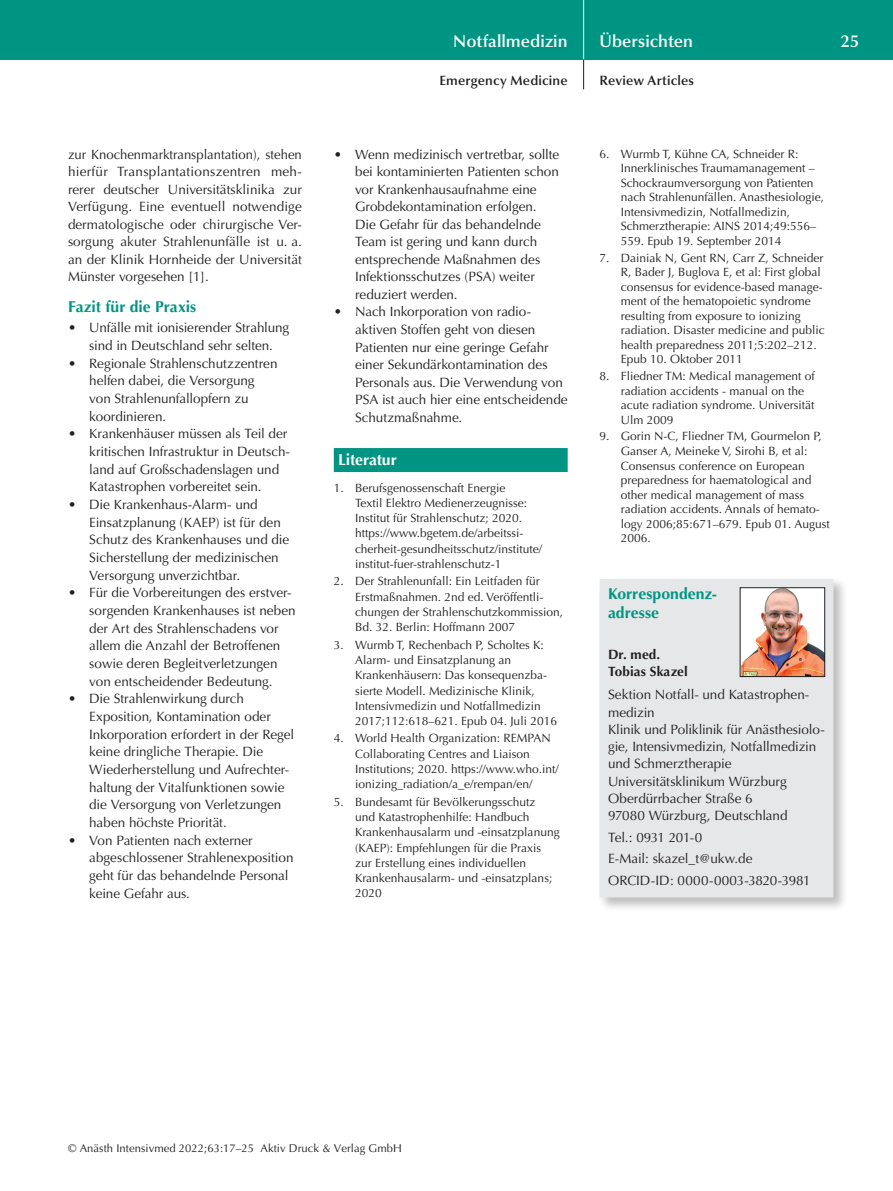
<style>
.page{position:relative;width:893px;height:1191px;background:#fff}
.page>*{position:absolute;margin:0;border:0;box-sizing:border-box;transform-origin:0 0}
.t1{font:600 17.25px "Optima";color:#fff}
.t2{font:700 15.75px/19.5px "Optima";color:#009483}
.t3{font:700 15.75px "Optima";letter-spacing:-.005em;color:#fff}
.t4{font:13.5px/17.7px "Optima";letter-spacing:-.005em;color:#231f20}
.t5{font:600 13.5px "Optima";letter-spacing:.01em;color:#231f20}
.t6{font:700 13.5px/17.2px "Optima";letter-spacing:.01em;color:#231f20}
.t7{font:12px/14.5px "Optima";color:#231f20}
.t8{font:11.25px "Optima";letter-spacing:.005em;color:#231f20}
</style>
<div class="page">
<div style="left:0;top:0;width:893px;height:60px;background:#009483"></div>
<hr style="left:583px;top:0;width:1px;height:60px;background:#fff">
<svg style="left:583px;top:60px;width:1px;height:29px"></svg>
<div style="left:334px;top:448px;width:234px;height:24px;background:#009483"></div>
<div style="left:597px;top:576px;width:251px;height:336px;background:#231f20;opacity:.3"></div>
<div style="left:600px;top:579px;width:233px;height:318px;background:#e6e7e8"></div>
<img style="left:742px;top:589px;width:81px;height:86px">
<div style="left:740px;top:587px;width:85px;height:90px;border:1px solid #231f20"></div>
<p class="t4" style="left:68px;top:146px;width:235px;text-align:justify">zur Knochenmarktransplantation), stehen hierfür Transplantationszentren meh&shy;rerer deutscher Universitätsklinika zur Verfügung. Eine eventuell notwendige dermatologische oder chirurgische Ver&shy;sorgung akuter Strahlenunfälle ist u. a. an der Klinik Hornheide der Universität Münster vorgesehen [1].</p>
<p class="t2" style="left:68px;top:297px;width:130px">Fazit für die Praxis</p>
<p class="t4" style="left:68px;top:319px;width:223px;text-align:center">• Unfälle mit ionisierender Strahlung sind in Deutschland sehr selten.</p>
<p class="t4" style="left:89px;top:354px;width:190px;text-indent:-21px">• Regionale Strahlenschutzzentren helfen dabei, die Versorgung von Strahlenunfallopfern zu koordinieren.</p>
<p class="t4" style="left:89px;top:425px;width:202px;text-indent:-21px">• Krankenhäuser müssen als Teil der kritischen Infrastruktur in Deutsch&shy;land auf Großschadenslagen und Katastrophen vorbereitet sein.</p>
<p class="t4" style="left:89px;top:496px;width:201px;text-indent:-21px">• Die Krankenhaus-Alarm- und<br>Einsatzplanung (KAEP) ist für den<br>Schutz des Krankenhauses und die<br>Sicherstellung der medizinischen<br>Versorgung unverzichtbar.</p>
<p class="t4" style="left:89px;top:584px;width:208px;text-indent:-21px">• Für die Vorbereitungen des erstver&shy;sorgenden Krankenhauses ist neben der Art des Strahlenschadens vor allem die Anzahl der Betroffenen sowie deren Begleitverletzungen von entscheidender Bedeutung.</p>
<p class="t4" style="left:89px;top:690px;width:206px;text-indent:-21px">• Die Strahlenwirkung durch<br>Exposition, Kontamination oder<br>Inkorporation erfordert in der Regel keine dringliche Therapie. Die<br>Wiederherstellung und Aufrechter&shy;haltung der Vitalfunktionen sowie die Versorgung von Verletzungen haben höchste Priorität.</p>
<p class="t4" style="left:89px;top:831px;width:206px;text-indent:-21px">• Von Patienten nach externer abgeschlossener Strahlenexposition geht für das behandelnde Personal keine Gefahr aus.</p>
<p class="t1" style="left:453px;top:31px;width:116px">Notfallmedizin</p>
<p class="t1" style="left:600px;top:31px;width:95px">Übersichten</p>
<p class="t1" style="left:841px;top:31px;width:20px">25</p>
<p class="t5" style="left:439px;top:73px;width:130px">Emergency Medicine</p>
<p class="t5" style="left:600px;top:73px;width:96px">Review Articles</p>
<p class="t4" style="left:355px;top:146px;width:206px;text-indent:-21px">• Wenn medizinisch vertretbar, sollte bei kontaminierten Patienten schon vor Krankenhausaufnahme eine<br>Grobdekontamination erfolgen.<br>Die Gefahr für das behandelnde<br>Team ist gering und kann durch entsprechende Maßnahmen des<br>Infektionsschutzes (PSA) weiter reduziert werden.</p>
<p class="t4" style="left:355px;top:303px;width:214px;text-indent:-21px">• Nach Inkorporation von radio&shy;aktiven Stoffen geht von diesen<br>Patienten nur eine geringe Gefahr einer Sekundärkontamination des<br>Personals aus. Die Verwendung von<br>PSA ist auch hier eine entscheidende<br>Schutzmaßnahme.</p>
<p class="t3" style="left:338px;top:451px;width:60px">Literatur</p>
<p class="t7" style="left:355px;top:480px;width:188px;line-height:15.3px;text-indent:-21px">1. Berufsgenossenschaft Energie<br>Textil Elektro Medienerzeugnisse:<br>Institut für Strahlenschutz; 2020. https://www.bgetem.de/arbeitssi&shy;cherheit-gesundheitsschutz/institute/ institut-fuer-strahlenschutz-1</p>
<p class="t7" style="left:355px;top:574px;width:210px;line-height:15.3px;text-indent:-21px">2. Der Strahlenunfall: Ein Leitfaden für Erstmaßnahmen. 2nd ed. Veröffentli&shy;chungen der Strahlenschutzkommission, Bd. 32. Berlin: Hoffmann 2007</p>
<p class="t7" style="left:355px;top:637px;width:203px;line-height:15.3px;text-indent:-21px">3. Wurmb T, Rechenbach P, Scholtes K:<br>Alarm- und Einsatzplanung an Krankenhäusern: Das konsequenzba&shy;sierte Modell. Medizinische Klinik, Intensivmedizin und Notfallmedizin 2017;112:618–621. Epub 04. Juli 2016</p>
<p class="t7" style="left:355px;top:731px;width:205px;line-height:15.3px;text-indent:-21px">4. World Health Organization: REMPAN Collaborating Centres and Liaison Institutions; 2020. https://www.who.int/ ionizing_radiation/a_e/rempan/en/</p>
<p class="t7" style="left:355px;top:794px;width:206px;line-height:15.3px;text-indent:-21px">5. Bundesamt für Bevölkerungsschutz<br>und Katastrophenhilfe: Handbuch<br>Krankenhausalarm und -einsatzplanung (KAEP): Empfehlungen für die Praxis zur Erstellung eines individuellen<br>Krankenhausalarm- und -einsatzplans;<br>2020</p>
<p class="t7" style="left:621px;top:146px;width:205px;text-indent:-21px">6. Wurmb T, Kühne CA, Schneider R:<br>Innerklinisches Traumamanagement – Schockraumversorgung von Patienten nach Strahlenunfällen. Anasthesiologie, Intensivmedizin, Notfallmedizin, Schmerztherapie: AINS 2014;49:556– 559. Epub 19. September 2014</p>
<p class="t7" style="left:621px;top:250px;width:205px;text-indent:-21px">7. Dainiak N, Gent RN, Carr Z, Schneider R, Bader J, Buglova E, et al: First global consensus for evidence-based manage&shy;ment of the hematopoietic syndrome resulting from exposure to ionizing radiation. Disaster medicine and public health preparedness 2011;5:202–212.<br>Epub 10. Oktober 2011</p>
<p class="t7" style="left:621px;top:369px;width:195px;text-indent:-21px">8. Fliedner TM: Medical management of radiation accidents - manual on the acute radiation syndrome. Universität<br>Ulm 2009</p>
<p class="t7" style="left:621px;top:429px;width:210px;text-indent:-21px">9. Gorin N-C, Fliedner TM, Gourmelon P, Ganser A, Meineke V, Sirohi B, et al:<br>Consensus conference on European preparedness for haematological and other medical management of mass radiation accidents. Annals of hemato&shy;logy 2006;85:671–679. Epub 01. August 2006.</p>
<p class="t2" style="left:608px;top:584px;width:110px">Korrespondenz&shy;adresse</p>
<p class="t6" style="left:608px;top:646px;width:81px">Dr. med.<br>Tobias Skazel</p>
<p class="t4" style="left:608px;top:686px;width:218px;line-height:17.2px">Sektion Notfall- und Katastrophen&shy;medizin<br>Klinik und Poliklinik für Anästhesiolo&shy;gie, Intensivmedizin, Notfallmedizin und Schmerztherapie<br>Universitätsklinikum Würzburg<br>Oberdürrbacher Straße 6<br>97080 Würzburg, Deutschland</p>
<p class="t4" style="left:608px;top:826px;width:204px;line-height:21.5px">Tel.: 0931 201-0<br>E-Mail: skazel_t@ukw.de<br>ORCID-ID: 0000-0003-3820-3981</p>
<p class="t8" style="left:68px;top:1142px;width:335px">© Anästh Intensivmed 2022;63:17–25 Aktiv Druck &amp; Verlag GmbH</p>
</div>
